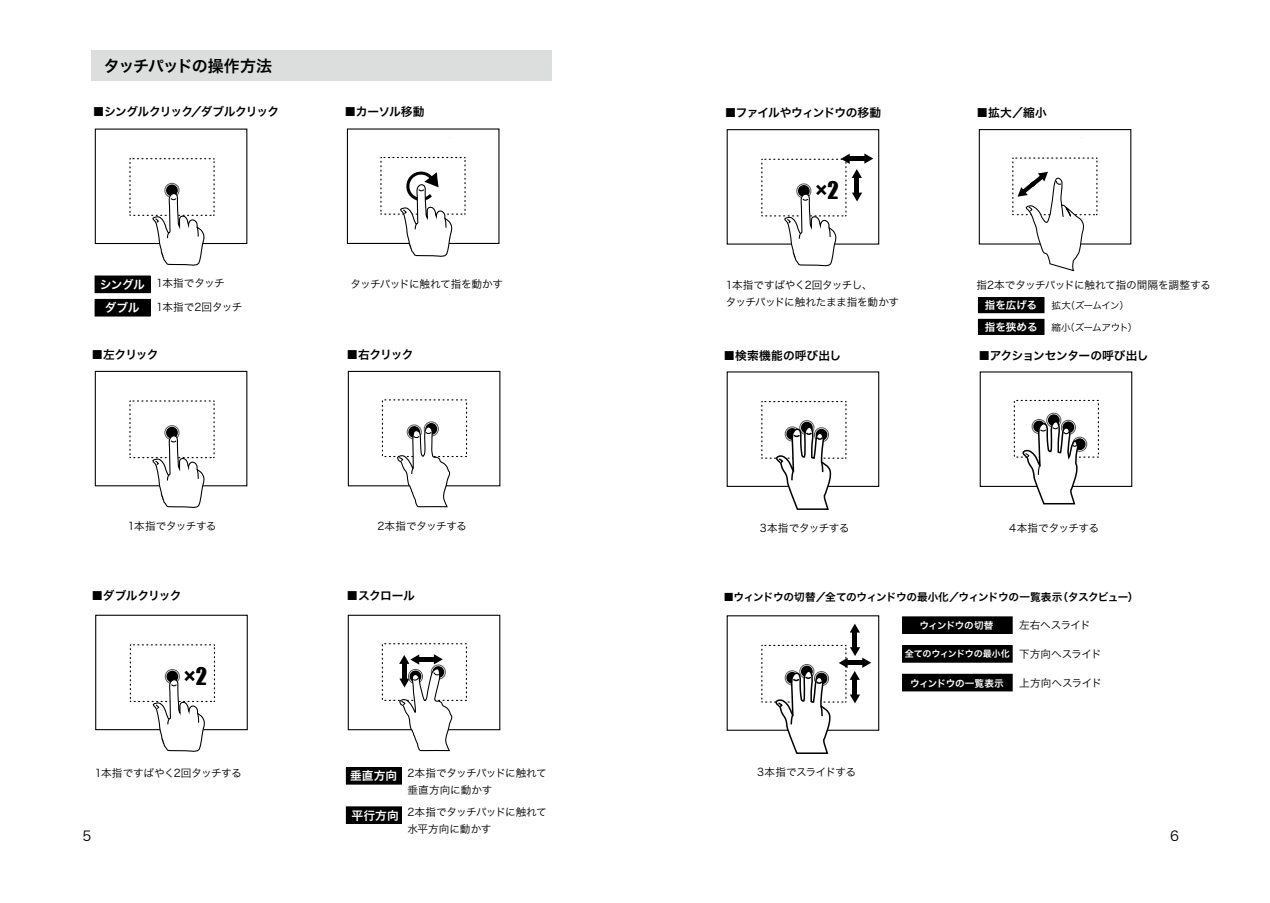
<style>
.page{position:relative;width:1270px;height:903px;background:#fff}
.page>*{position:absolute;margin:0;border:0;box-sizing:border-box;transform-origin:0 0}
.t1{font:22.4px "Impact";color:#000}
.t2{font:15.92px "Hira Kaku Pro W6";letter-spacing:-.06em;color:#000}
.t3{font:13.65px "Hira Kaku Pro W3";color:#000}
.t4{font:11.72px "Hira Kaku Pro W6";letter-spacing:-.05em;color:#000}
.t5{font:11.72px/23.3px "Hira Kaku Pro W6";letter-spacing:.005em;color:#fff;text-align:center}
.t6{font:11.72px "Hira Kaku Pro W6";letter-spacing:.005em;color:#000}
.t7{font:10.67px/17.2px "Hira Kaku Pro W3";letter-spacing:-.02em;color:#000}
.t8{font:10.67px "Hira Kaku Pro W6";letter-spacing:-.045em;color:#000}
.t9{font:10.67px "Hira Kaku Pro W3";letter-spacing:-.04em;color:#000}
.t10{font:10.67px/17.2px "Hira Kaku Pro W3";letter-spacing:-.045em;color:#000}
.t11{font:10.67px "Hira Kaku Pro W3";letter-spacing:-.05em;color:#000}
.t12{font:10.67px "Hira Kaku Pro W3";letter-spacing:-.055em;color:#000}
.t13{font:10.5px/21.5px "Hira Kaku Pro W6";letter-spacing:-.005em;color:#fff}
.t14{font:9.62px "Hira Kaku Pro W6";letter-spacing:-.04em;color:#fff}
.t15{font:9.62px "Hira Kaku Pro W3";letter-spacing:-.065em;color:#000}
.t16{font:9.62px "Hira Kaku Pro W3";letter-spacing:-.09em;color:#000}
.t17{font:9.1px "Hira Kaku Pro W6";letter-spacing:-.03em;color:#fff}
</style>
<div class="page">
<div style="left:95px;top:129px;width:152px;height:115px;border:1px solid #000"></div>
<svg style="left:129px;top:158px;width:86px;height:107px"></svg>
<div style="left:347px;top:128px;width:152px;height:116px;border:1px solid #000"></div>
<svg style="left:380px;top:128px;width:86px;height:129px"></svg>
<div style="left:348px;top:371px;width:152px;height:115px;border:1px solid #000"></div>
<div style="left:407px;top:424px;width:15px;height:15px;border:1px solid #595757;border-radius:50%"></div>
<div style="left:424px;top:421px;width:15px;height:15px;border:1px solid #595757;border-radius:50%"></div>
<svg style="left:425px;top:423px;width:12px;height:12px"></svg>
<svg style="left:397px;top:425px;width:54px;height:83px"></svg>
<div style="left:348px;top:615px;width:152px;height:115px;border:1px solid #000"></div>
<div style="left:95px;top:371px;width:152px;height:115px;border:1px solid #000"></div>
<svg style="left:129px;top:400px;width:86px;height:108px"></svg>
<div style="left:95px;top:615px;width:153px;height:115px;border:1px solid #000"></div>
<svg style="left:129px;top:644px;width:87px;height:108px"></svg>
<svg style="left:399px;top:614px;width:54px;height:138px"></svg>
<div style="left:727px;top:129px;width:152px;height:116px;border:1px solid #000"></div>
<div style="left:979px;top:129px;width:152px;height:116px;border:1px solid #000"></div>
<div style="left:980px;top:371px;width:152px;height:116px;border:1px solid #000"></div>
<svg style="left:761px;top:153px;width:112px;height:113px"></svg>
<div style="left:727px;top:371px;width:152px;height:116px;border:1px solid #000"></div>
<svg style="left:1012px;top:157px;width:86px;height:115px"></svg>
<svg style="left:761px;top:401px;width:86px;height:109px"></svg>
<div style="left:727px;top:615px;width:152px;height:116px;border:1px solid #000"></div>
<hr style="left:853px;top:630px;width:4px;height:15px;background:#000">
<svg style="left:850px;top:624px;width:10px;height:8px"></svg>
<svg style="left:761px;top:644px;width:110px;height:110px"></svg>
<div style="left:1046px;top:413px;width:15px;height:15px;border:1px solid #595757;border-radius:50%"></div>
<svg style="left:1048px;top:414px;width:12px;height:12px"></svg>
<div style="left:1072px;top:437px;width:15px;height:15px;border:1px solid #595757;border-radius:50%"></div>
<div style="left:1074px;top:438px;width:12px;height:12px;background:#000;border-radius:50%"></div>
<svg style="left:1020px;top:417px;width:59px;height:88px"></svg>
<div style="left:91px;top:50px;width:461px;height:31px;background:#dcdddd"></div>
<div style="left:95px;top:276px;width:55px;height:17px;background:#000"></div>
<div style="left:95px;top:299px;width:55px;height:17px;background:#000"></div>
<div style="left:346px;top:767px;width:55px;height:17px;background:#000"></div>
<div style="left:346px;top:807px;width:55px;height:16px;background:#000"></div>
<div style="left:346px;top:807px;width:56px;height:17px;border:1px solid #000"></div>
<div style="left:978px;top:298px;width:66px;height:15px;background:#000"></div>
<div style="left:978px;top:297px;width:66px;height:16px;border:1px solid #000"></div>
<div style="left:978px;top:319px;width:66px;height:15px;background:#000"></div>
<div style="left:903px;top:617px;width:109px;height:16px;background:#000"></div>
<div style="left:902px;top:617px;width:110px;height:17px;border:1px solid #000"></div>
<div style="left:903px;top:645px;width:109px;height:17px;background:#000"></div>
<div style="left:903px;top:674px;width:109px;height:17px;background:#000"></div>
<h2 class="t2" style="left:104px;top:52px;width:170px">タッチパッドの操作方法</h2>
<p class="t4" style="left:93px;top:101px;width:188px">■シングルクリック／ダブルクリック</p>
<p class="t4" style="left:344px;top:101px;width:82px">■カーソル移動</p>
<p class="t4" style="left:725px;top:101px;width:158px">■ファイルやウィンドウの移動</p>
<p class="t4" style="left:976px;top:101px;width:72px">■拡大／縮小</p>
<h1 class="t1" style="left:816px;top:172px;width:25px">×2</h1>
<p class="t5" style="left:100px;top:272px;width:47px">シングルダブル</p>
<p class="t9" style="left:156px;top:274px;width:70px">1本指でタッチ</p>
<p class="t7" style="left:156px;top:298px;width:88px">1本指で2回タッチ</p>
<p class="t11" style="left:350px;top:274px;width:154px">タッチパッドに触れて指を動かす</p>
<p class="t10" style="left:726px;top:276px;width:175px">1本指ですばやく2回タッチし、<br>タッチパッドに触れたまま指を動かす</p>
<p class="t7" style="left:976px;top:276px;width:236px">指2本でタッチパッドに触れて指の間隔を調整する</p>
<p class="t13" style="left:985px;top:294px;width:54px">指を広げる指を狭める</p>
<p class="t16" style="left:1051px;top:297px;width:79px">拡大（ズームイン）</p>
<p class="t15" style="left:1051px;top:319px;width:87px">縮小（ズームアウト）</p>
<p class="t4" style="left:91px;top:344px;width:69px">■左クリック</p>
<p class="t4" style="left:347px;top:344px;width:68px">■右クリック</p>
<p class="t6" style="left:723px;top:345px;width:119px">■検索機能の呼び出し</p>
<p class="t4" style="left:978px;top:345px;width:172px">■アクションセンターの呼び出し</p>
<p class="t12" style="left:128px;top:517px;width:90px">1本指でタッチする</p>
<p class="t7" style="left:377px;top:517px;width:91px">2本指でタッチする</p>
<p class="t7" style="left:760px;top:519px;width:91px">3本指でタッチする</p>
<p class="t7" style="left:1009px;top:519px;width:91px">4本指でタッチする</p>
<p class="t4" style="left:91px;top:585px;width:91px">■ダブルクリック</p>
<p class="t4" style="left:347px;top:585px;width:70px">■スクロール</p>
<p class="t8" style="left:723px;top:587px;width:417px">■ウィンドウの切替／全てのウィンドウの最小化／ウィンドウの一覧表示（タスクビュー）</p>
<h1 class="t1" style="left:184px;top:659px;width:25px">×2</h1>
<p class="t14" style="left:919px;top:616px;width:76px">ウィンドウの切替</p>
<p class="t17" style="left:905px;top:646px;width:107px">全てのウィンドウの最小化</p>
<p class="t14" style="left:910px;top:674px;width:95px">ウィンドウの一覧表示</p>
<p class="t7" style="left:1019px;top:616px;width:73px">左右へスライド</p>
<p class="t7" style="left:1019px;top:645px;width:84px">下方向へスライド</p>
<p class="t7" style="left:1019px;top:674px;width:84px">上方向へスライド</p>
<p class="t9" style="left:757px;top:763px;width:100px">3本指でスライドする</p>
<p class="t9" style="left:95px;top:763px;width:148px">1本指ですばやく2回タッチする</p>
<p class="t7" style="left:407px;top:763px;width:141px">2本指でタッチパッドに触れて垂直方向に動かす</p>
<p class="t7" style="left:407px;top:803px;width:141px">2本指でタッチパッドに触れて水平方向に動かす</p>
<p class="t5" style="left:350px;top:764px;width:49px">垂直方向</p>
<p class="t5" style="left:351px;top:803px;width:49px">平行方向</p>
<p class="t3" style="left:82px;top:823px;width:10px">5</p>
<p class="t3" style="left:1170px;top:823px;width:10px">6</p>
</div>
